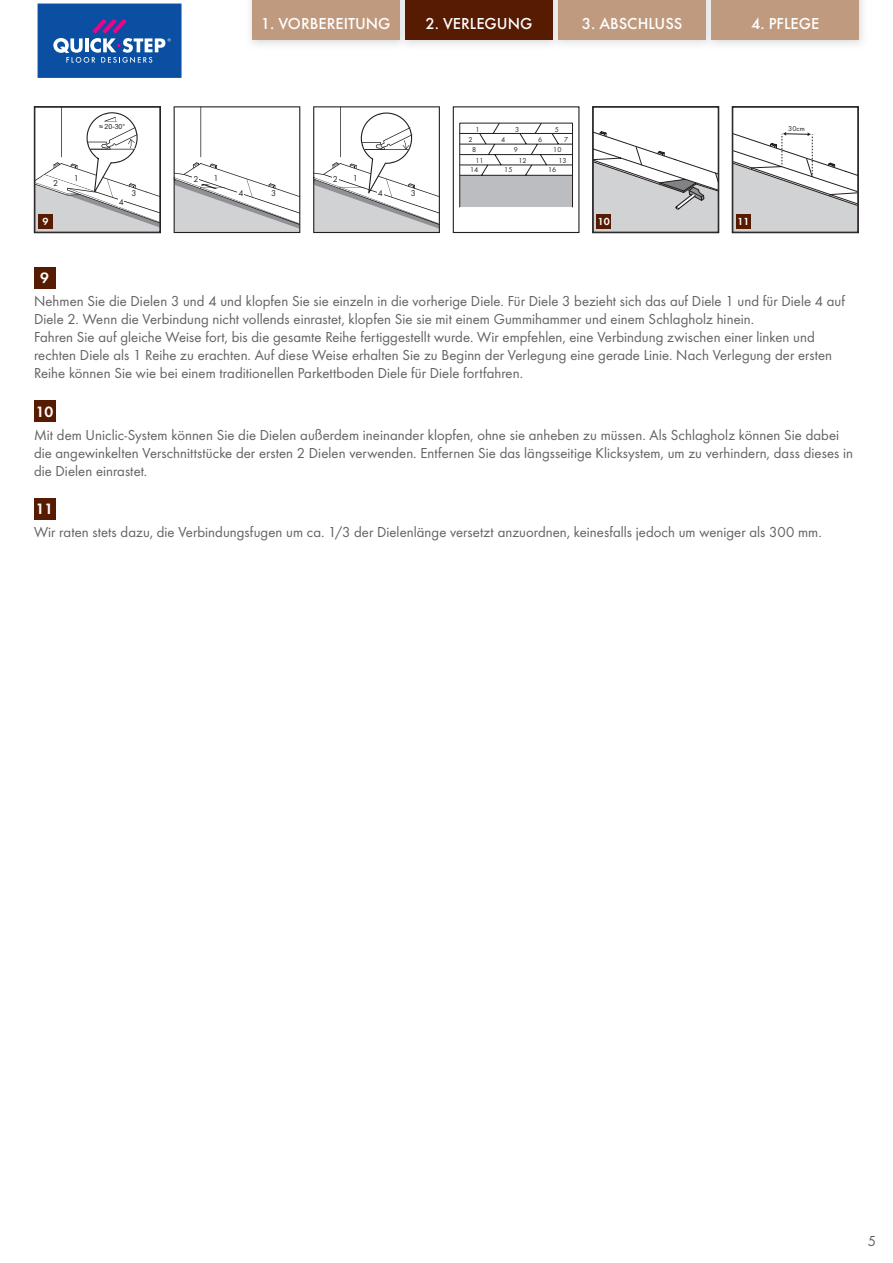
<style>
.page{position:relative;width:893px;height:1263px;background:#fff}
.page>*{position:absolute;margin:0;border:0;box-sizing:border-box;transform-origin:0 0}
.t1{font:500 16.5px "Futura";color:#fff}
.t2{font:15.6px "Futura Dem";color:#fff}
.t3{font:15px/18px "Futura Boo";letter-spacing:.005em;color:#636366}
.t4{font:10.65px "Futura Dem";color:#fff}
.t5{font:8.85px "Futura PT";color:#231f20}
.t6{font:7.35px/10.6px "Futura Boo";color:#231f20;text-align:center}
.t7{font:7.35px "Futura PT";color:#231f20}
.t8{font:7.35px "Futura Boo";color:#231f20;scale:.96 1}
.t9{font:7.05px "Arial";color:#231f20}
</style>
<div class="page">
<img style="left:250px;top:0;width:308px;height:45px">
<div style="left:252px;top:0;width:147px;height:39px;background:#c09a7f"></div>
<div style="left:558px;top:0;width:148px;height:39px;background:#c09a7f"></div>
<img style="left:398px;top:0;width:11px;height:45px">
<img style="left:398px;top:0;width:1px;height:39px">
<div style="left:405px;top:0;width:148px;height:39px;background:#561b00"></div>
<img style="left:704px;top:0;width:11px;height:47px">
<img style="left:704px;top:0;width:2px;height:39px">
<div style="left:711px;top:0;width:148px;height:39px;background:#c09a7f"></div>
<svg style="left:36px;top:108px;width:123px;height:123px"></svg>
<div style="left:118px;top:197px;width:6px;height:10px;background:#fff"></div>
<div style="left:34px;top:106px;width:127px;height:127px;border:1px solid #231f20"></div>
<svg style="left:594px;top:131px;width:123px;height:100px"></svg>
<div style="left:592px;top:106px;width:127px;height:127px;border:1px solid #231f20"></div>
<svg style="left:734px;top:132px;width:123px;height:99px"></svg>
<div style="left:732px;top:106px;width:127px;height:127px;border:1px solid #231f20"></div>
<svg style="left:37px;top:3px;width:145px;height:75px;background:#2860ab"></svg>
<div style="left:38px;top:214px;width:15px;height:15px;background:#561b00"></div>
<div style="left:597px;top:214px;width:14px;height:15px;background:#561b00"></div>
<div style="left:736px;top:214px;width:15px;height:15px;background:#561b00"></div>
<div style="left:34px;top:267px;width:21px;height:21px;background:#561b00"></div>
<div style="left:34px;top:401px;width:21px;height:21px;background:#561b00"></div>
<div style="left:34px;top:498px;width:21px;height:21px;background:#561b00"></div>
<svg style="left:174px;top:106px;width:126px;height:127px"></svg>
<svg style="left:313px;top:106px;width:127px;height:127px"></svg>
<div style="left:453px;top:106px;width:126px;height:127px;border:1px solid #231f20"></div>
<svg style="left:459px;top:123px;width:114px;height:84px"></svg>
<p class="t5" style="left:48px;top:179px;width:12px">22</p>
<p class="t5" style="left:74px;top:172px;width:7px">1</p>
<p class="t9" style="left:99px;top:122px;width:28px">≈ 20-30°</p>
<p class="t5" style="left:119px;top:197px;width:7px">4</p>
<p class="t5" style="left:131px;top:188px;width:7px">3</p>
<p class="t1" style="left:261px;top:13px;width:131px">1. VORBEREITUNG</p>
<p class="t1" style="left:425px;top:13px;width:109px">2. VERLEGUNG</p>
<p class="t1" style="left:582px;top:13px;width:102px">3. ABSCHLUSS</p>
<p class="t1" style="left:751px;top:13px;width:70px">4. PFLEGE</p>
<p class="t5" style="left:193px;top:174px;width:7px">2</p>
<p class="t5" style="left:213px;top:173px;width:7px">1</p>
<p class="t5" style="left:238px;top:188px;width:7px">4</p>
<p class="t5" style="left:271px;top:188px;width:7px">3</p>
<p class="t5" style="left:333px;top:174px;width:7px">2</p>
<p class="t5" style="left:353px;top:173px;width:7px">1</p>
<p class="t5" style="left:378px;top:188px;width:7px">4</p>
<p class="t5" style="left:411px;top:188px;width:7px">3</p>
<p class="t6" style="left:475px;top:124px;width:6px">1</p>
<p class="t6" style="left:515px;top:124px;width:6px">3</p>
<p class="t6" style="left:555px;top:124px;width:6px">5</p>
<p class="t6" style="left:501px;top:134px;width:6px">4</p>
<p class="t6" style="left:538px;top:134px;width:6px">6</p>
<p class="t8" style="left:564px;top:135px;width:6px">7</p>
<p class="t6" style="left:469px;top:134px;width:9px">2<br>8</p>
<p class="t6" style="left:514px;top:144px;width:6px">9</p>
<p class="t6" style="left:553px;top:144px;width:10px">10</p>
<p class="t6" style="left:475px;top:155px;width:10px">11</p>
<p class="t6" style="left:518px;top:155px;width:10px">12</p>
<p class="t6" style="left:558px;top:155px;width:10px">13</p>
<p class="t6" style="left:470px;top:165px;width:10px">14</p>
<p class="t6" style="left:504px;top:165px;width:10px">15</p>
<p class="t6" style="left:548px;top:165px;width:10px">16</p>
<p class="t7" style="left:788px;top:124px;width:18px">30cm</p>
<p class="t4" style="left:42px;top:215px;width:8px">9</p>
<p class="t4" style="left:598px;top:215px;width:14px">10</p>
<p class="t4" style="left:737px;top:215px;width:14px">11</p>
<p class="t2" style="left:40px;top:269px;width:10px">9</p>
<p class="t3" style="left:34px;top:292px;width:813px">Nehmen Sie die Dielen 3 und 4 und klopfen Sie sie einzeln in die vorherige Diele. Für Diele 3 bezieht sich das auf Diele 1 und für Diele 4 auf Diele 2. Wenn die Verbindung nicht vollends einrastet, klopfen Sie sie mit einem Gummihammer und einem Schlagholz hinein.<br>Fahren Sie auf gleiche Weise fort, bis die gesamte Reihe fertiggestellt wurde. Wir empfehlen, eine Verbindung zwischen einer linken und rechten Diele als 1 Reihe zu erachten. Auf diese Weise erhalten Sie zu Beginn der Verlegung eine gerade Linie. Nach Verlegung der ersten Reihe können Sie wie bei einem traditionellen Parkettboden Diele für Diele fortfahren.</p>
<p class="t2" style="left:36px;top:402px;width:19px">10</p>
<p class="t3" style="left:34px;top:425px;width:821px">Mit dem Uniclic-System können Sie die Dielen außerdem ineinander klopfen, ohne sie anheben zu müssen. Als Schlagholz können Sie dabei die angewinkelten Verschnittstücke der ersten 2 Dielen verwenden. Entfernen Sie das längsseitige Klicksystem, um zu verhindern, dass dieses in die Dielen einrastet.</p>
<p class="t2" style="left:36px;top:500px;width:19px">11</p>
<p class="t3" style="left:34px;top:523px;width:789px">Wir raten stets dazu, die Verbindungsfugen um ca. 1/3 der Dielenlänge versetzt anzuordnen, keinesfalls jedoch um weniger als 300 mm.</p>
<p class="t3" style="left:868px;top:1232px;width:10px">5</p>
</div>
